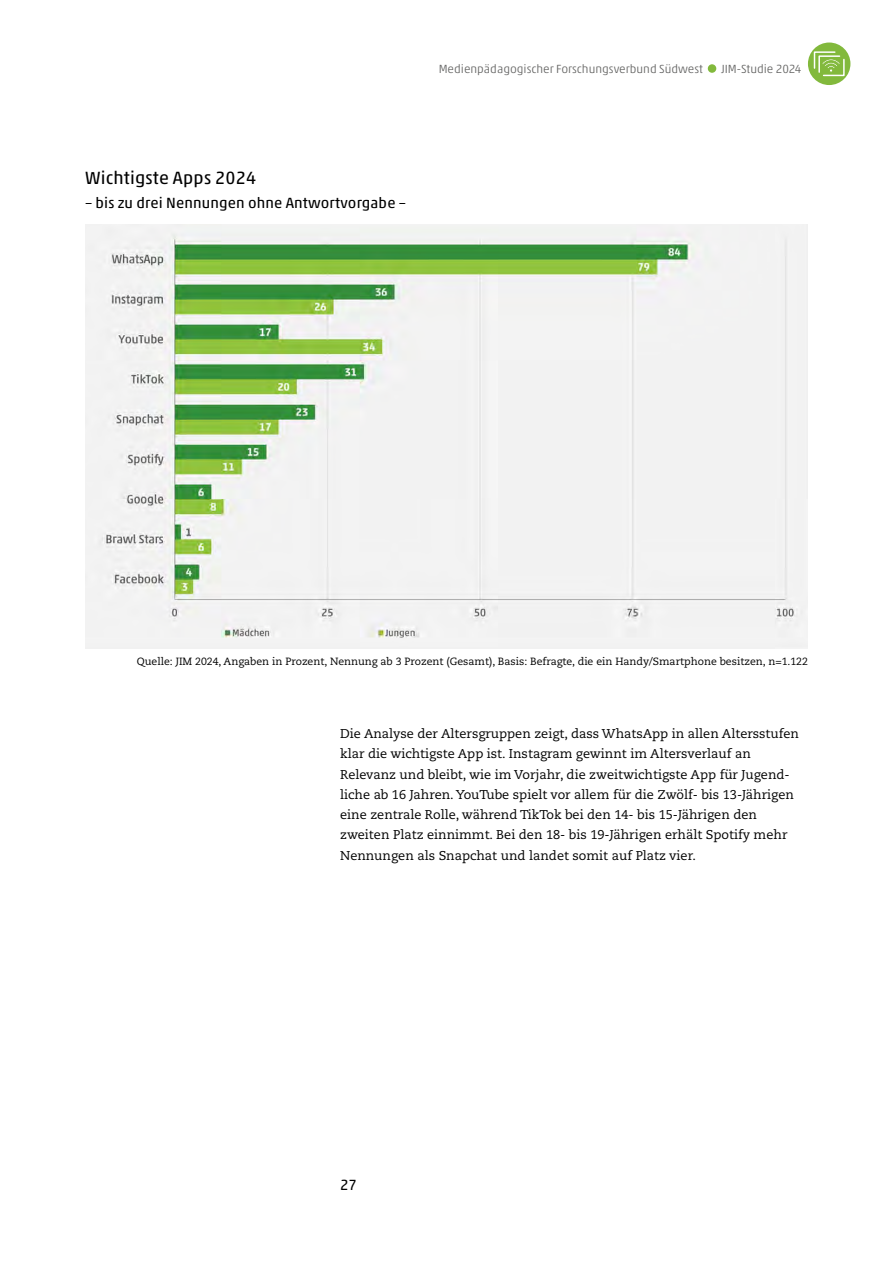
<style>
.page{position:relative;width:893px;height:1263px;background:#fff}
.page>*{position:absolute;margin:0;border:0;box-sizing:border-box;transform-origin:0 0}
.Unterüberschrift{font:18px "Akko Pro";letter-spacing:.01em;color:#000}
.Unterüberschrift_2{font:15px "Akko Pro";letter-spacing:.01em;color:#000}
.Fließtext{font:12.75px/20.2px "Caecilia LT Pro 55 Roman";color:#000}
.t1{font:300 12px "Akko Pro";color:#636362}
.Beschriftung{font:10.5px "Caecilia LT Pro 55 Roman";color:#000}
</style>
<div class="page">
<img style="left:85px;top:224px;width:723px;height:425px">
<div style="left:808px;top:43px;width:42px;height:42px;background:#82b93c;border-radius:50%"></div>
<svg style="left:813px;top:51px;width:32px;height:26px"></svg>
<div style="left:708px;top:64px;width:8px;height:9px;background:#82b93c;border-radius:50%"></div>
<p class="t1" style="left:439px;top:61px;width:266px">Medienpädagogischer Forschungsverbund Südwest</p>
<p class="t1" style="left:721px;top:61px;width:82px">JIM-Studie 2024</p>
<p class="Unterüberschrift" style="left:85px;top:166px;width:173px">Wichtigste Apps 2024</p>
<p class="Unterüberschrift_2" style="left:85px;top:193px;width:323px">– bis zu drei Nennungen ohne Antwortvorgabe –</p>
<p class="Beschriftung" style="left:137px;top:655px;width:673px">Quelle: JIM 2024, Angaben in Prozent, Nennung ab 3 Prozent (Gesamt), Basis: Befragte, die ein Handy/Smartphone besitzen, n=1.122</p>
<p class="Fließtext" style="left:340px;top:723px;width:460px">Die Analyse der Altersgruppen zeigt, dass WhatsApp in allen Altersstufen klar die wichtigste App ist. Instagram gewinnt im Altersverlauf an Relevanz und bleibt, wie im Vorjahr, die zweitwichtigste App für Jugend&shy;liche ab 16 Jahren. YouTube spielt vor allem für die Zwölf- bis 13-Jährigen eine zentrale Rolle, während TikTok bei den 14- bis 15-Jährigen den zweiten Platz einnimmt. Bei den 18- bis 19-Jährigen erhält Spotify mehr Nennungen als Snapchat und landet somit auf Platz vier.</p>
<p class="Unterüberschrift_2" style="left:340px;top:1175px;width:18px">27</p>
</div>
